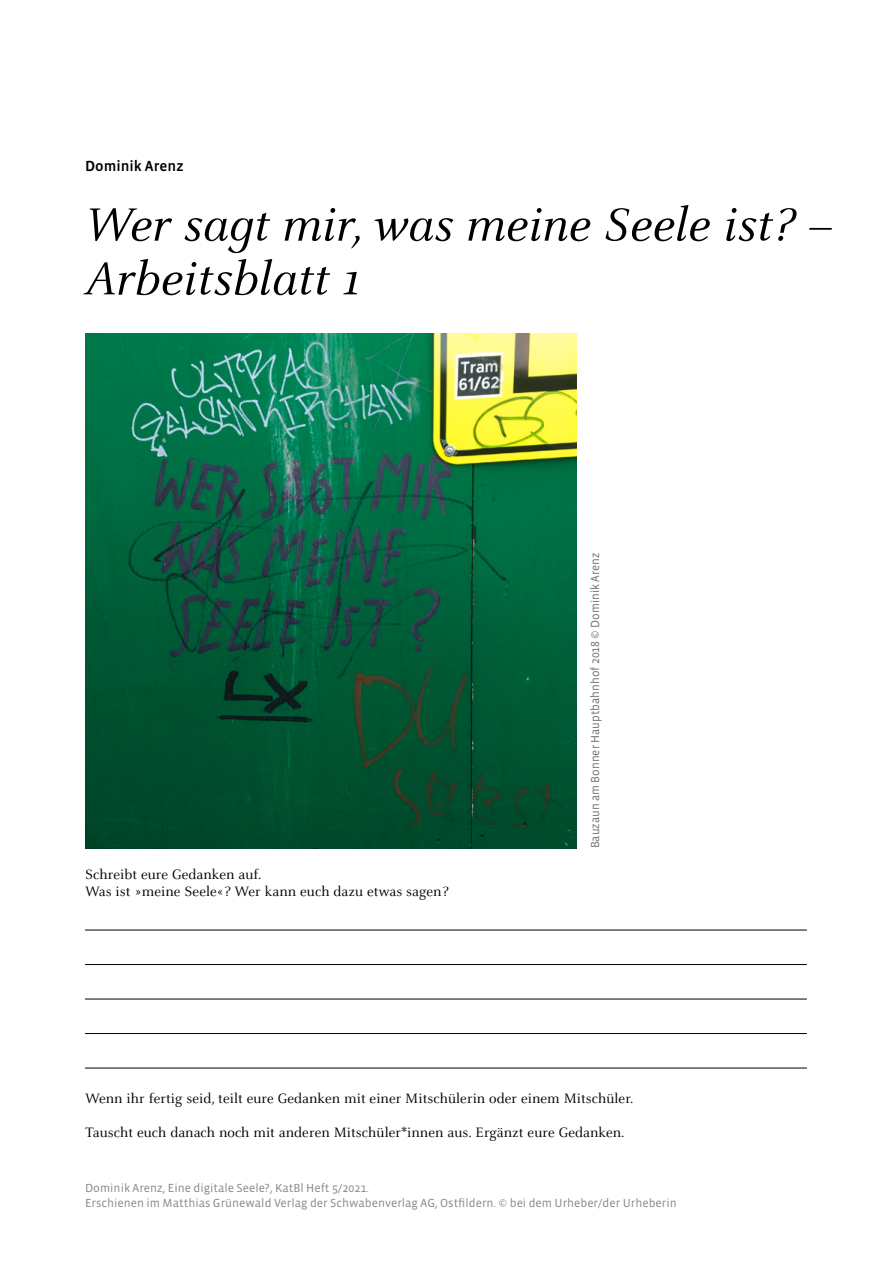
<style>
.page{position:relative;width:893px;height:1263px;background:#fff}
.page>*{position:absolute;margin:0;border:0;box-sizing:border-box;transform-origin:0 0}
.t1{font:italic 51px/54px "Celeste Pro";color:#000}
.t2{font:15px/17.2px "Celeste Pro";letter-spacing:.005em;color:#000}
.t3{font:500 15px "Vista Sans OT";color:#000}
.t4{font:12px/14.4px "Vista Sans OT";color:#878786}
.t5{font:12px "Vista Sans OT";color:#6f6f6e}
</style>
<div class="page">
<hr style="left:85px;top:930px;width:722px;height:1px;background:#000">
<hr style="left:85px;top:964px;width:722px;height:1px;background:#000">
<hr style="left:85px;top:999px;width:722px;height:1px;background:#000">
<hr style="left:85px;top:1033px;width:722px;height:1px;background:#000">
<hr style="left:85px;top:1068px;width:722px;height:1px;background:#000">
<img style="left:85px;top:333px;width:492px;height:515px">
<p class="t3" style="left:85px;top:159px;width:100px">Dominik Arenz</p>
<h1 class="t1" style="left:85px;top:196px;width:749px">Wer sagt mir, was meine Seele ist? –<br>Arbeitsblatt 1</h1>
<p class="t2" style="left:85px;top:865px;width:365px">Schreibt eure Gedanken auf.<br>Was ist »meine Seele«? Wer kann euch dazu etwas sagen?</p>
<p class="t5" style="left:589px;top:848px;width:298px;rotate:-90deg">Bauzaun am Bonner Hauptbahnhof 2018 © Dominik Arenz</p>
<p class="t2" style="left:85px;top:1089px;width:550px">Wenn ihr fertig seid, teilt eure Gedanken mit einer Mitschülerin oder einem Mitschüler.</p>
<p class="t2" style="left:85px;top:1124px;width:541px">Tauscht euch danach noch mit anderen Mitschüler*innen aus. Ergänzt eure Gedanken.</p>
<p class="t4" style="left:85px;top:1181px;width:593px">Dominik Arenz, Eine digitale Seele?, KatBl Heft 5/2021.<br>Erschienen im Matthias Grünewald Verlag der Schwabenverlag AG, Ostfildern. © bei dem Urheber/der Urheberin</p>
</div>
